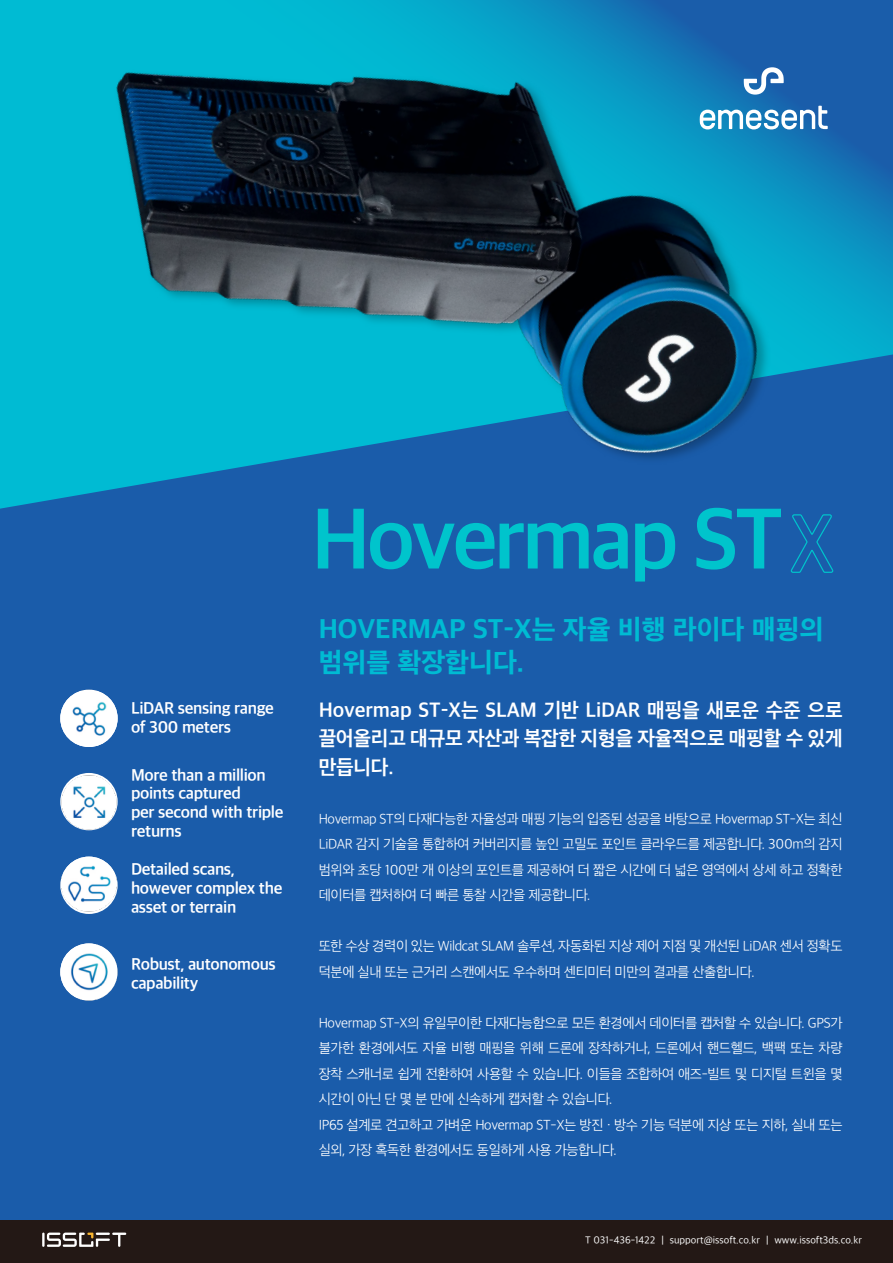
<style>
.page{position:relative;width:893px;height:1263px;background:#fff}
.page>*{position:absolute;margin:0;border:0;box-sizing:border-box;transform-origin:0 0}
.t1{font:82.05px "SD Gothic Neoa g Bd";letter-spacing:-.05em;color:#00c4cc}
.t2{font:25.95px/33px "SD Gothic Neoa h Ex Bd";color:#00bbd3}
.t3{font:19.5px/28.5px "SD Gothic Neoa g Bd";letter-spacing:-.01em;color:#fff;text-align:justify}
.t4{font:15.75px/18.9px "SD Gothic Neoa g Bd";letter-spacing:-.025em;color:#fff}
.t5{font:13.5px/25.5px "SD Gothic Neoa c Lt";letter-spacing:-.025em;color:#fff}
.t6{font:9.75px "SD Gothic Neoa d Rg";color:#fff}
</style>
<div class="page">
<svg style="left:0;top:0;width:893px;height:354px;background:#0a93c1"></svg>
<div style="left:0;top:354px;width:893px;height:866px;background:#1a5caa"></div>
<div style="left:0;top:1220px;width:893px;height:43px;background:#231815"></div>
<svg style="left:790px;top:514px;width:44px;height:60px;background:#1668ad"></svg>
<img style="left:33px;top:16px;width:802px;height:464px">
<hr style="left:42px;top:1232px;width:3px;height:15px;background:#fff">
<svg style="left:47px;top:1232px;width:79px;height:15px"></svg>
<img style="left:60px;top:690px;width:58px;height:57px;border-radius:29px">
<img style="left:60px;top:773px;width:58px;height:57px;border-radius:29px">
<img style="left:60px;top:856px;width:58px;height:58px;border-radius:29px">
<img style="left:60px;top:943px;width:58px;height:58px;border-radius:29px">
<p class="t4" style="left:131px;top:699px;width:144px">LiDAR sensing range of 300 meters</p>
<p class="t4" style="left:131px;top:765px;width:154px">More than a million points captured<br>per second with triple returns</p>
<p class="t4" style="left:131px;top:860px;width:153px">Detailed scans, however complex the asset or terrain</p>
<p class="t4" style="left:131px;top:955px;width:146px">Robust, autonomous capability</p>
<h1 class="t1" style="left:311px;top:499px;width:474px">Hovermap ST</h1>
<h2 class="t2" style="left:319px;top:612px;width:506px">HOVERMAP ST-X는 자율 비행 라이다 매핑의 범위를 확장합니다.</h2>
<h3 class="t3" style="left:319px;top:696px;width:525px">Hovermap ST-X는 SLAM 기반 LiDAR 매핑을 새로운 수준 으로 끌어올리고 대규모 자산과 복잡한 지형을 자율적으로 매핑할 수 있게 만듭니다.</h3>
<p class="t5" style="left:319px;top:806px;width:525px;text-align:justify">Hovermap ST의 다재다능한 자율성과 매핑 기능의 입증된 성공을 바탕으로 Hovermap ST-X는 최신 LiDAR 감지 기술을 통합하여 커버리지를 높인 고밀도 포인트 클라우드를 제공합니다. 300m의 감지 범위와 초당 100만 개 이상의 포인트를 제공하여 더 짧은 시간에 더 넓은 영역에서 상세 하고 정확한 데이터를 캡처하여 더 빠른 통찰 시간을 제공합니다.</p>
<p class="t5" style="left:319px;top:933px;width:525px">또한 수상 경력이 있는 Wildcat SLAM 솔루션, 자동화된 지상 제어 지점 및 개선된 LiDAR 센서 정확도 덕분에 실내 또는 근거리 스캔에서도 우수하며 센티미터 미만의 결과를 산출합니다.</p>
<p class="t5" style="left:319px;top:1010px;width:525px">Hovermap ST-X의 유일무이한 다재다능함으로 모든 환경에서 데이터를 캡처할 수 있습니다. GPS가 불가한 환경에서도 자율 비행 매핑을 위해 드론에 장착하거나, 드론에서 핸드헬드, 백팩 또는 차량 장착 스캐너로 쉽게 전환하여 사용할 수 있습니다. 이들을 조합하여 애즈-빌트 및 디지털 트윈을 몇 시간이 아닌 단 몇 분 만에 신속하게 캡처할 수 있습니다.<br>IP65 설계로 견고하고 가벼운 Hovermap ST-X는 방진 · 방수 기능 덕분에 지상 또는 지하, 실내 또는 실외, 가장 혹독한 환경에서도 동일하게 사용 가능합니다.</p>
<p class="t6" style="left:585px;top:1235px;width:278px">T 031-436-1422 ㅣ support@issoft.co.kr ㅣ www.issoft3ds.co.kr</p>
</div>
